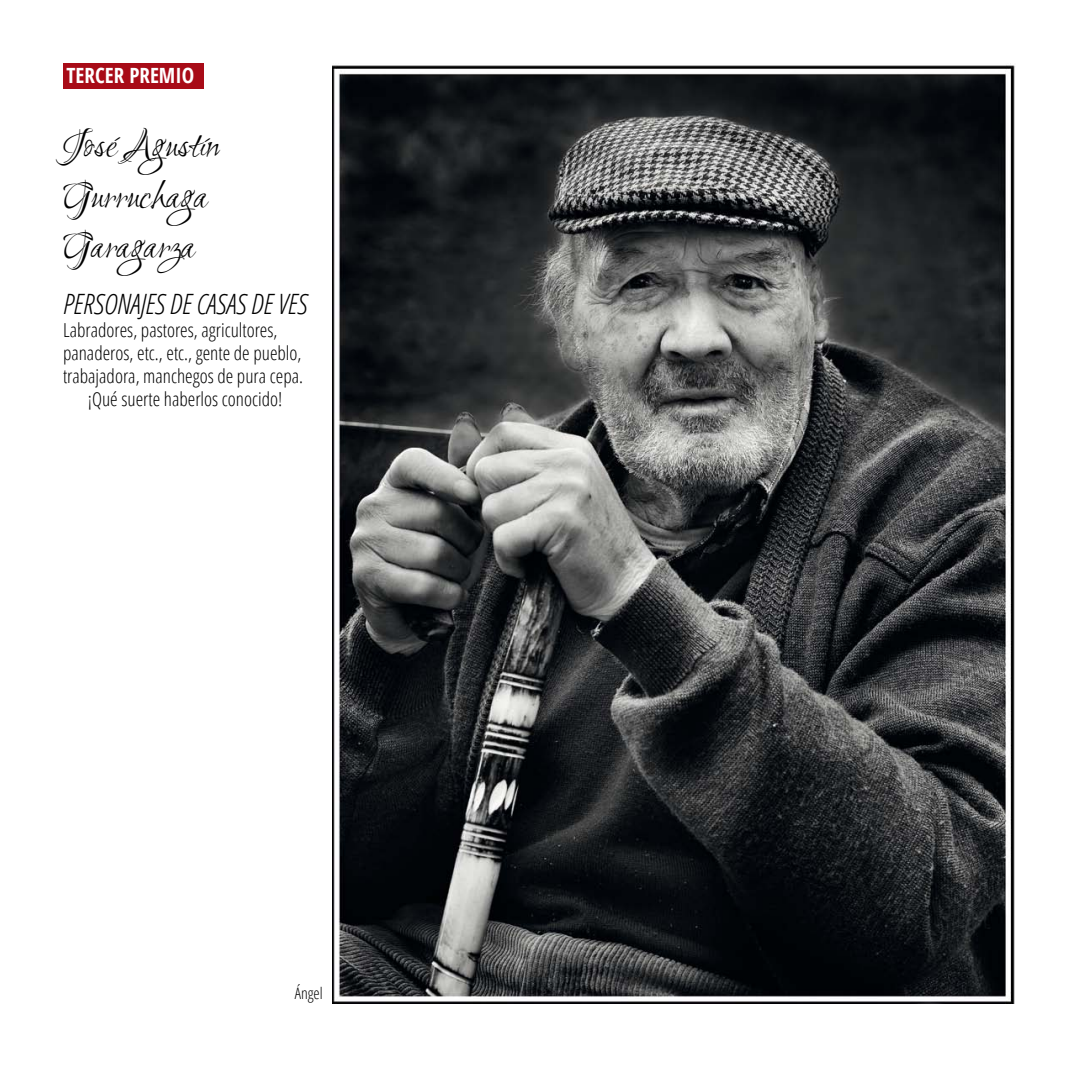
<style>
.page{position:relative;width:1067px;height:1067px;background:#fff}
.page>*{position:absolute;margin:0;border:0;box-sizing:border-box;transform-origin:0 0}
.t1{font:42px/50.4px "Ruthie";color:#000}
.t2{font:italic 300 condensed 28px "Open Sans";color:#000}
.t3{font:700 condensed 21px "Open Sans";color:#fff}
.t4{font:300 condensed 19.25px "Open Sans";color:#000}
.t5{font:300 condensed 15.92px "Open Sans";color:#000}
</style>
<div class="page">
<div style="left:63px;top:63px;width:140px;height:25px;background:#a80b17"></div>
<img style="left:332px;top:63px;width:683px;height:941px">
<p class="t3" style="left:67px;top:61px;width:129px">TERCER PREMIO</p>
<h1 class="t1" style="left:63px;top:124px;width:158px">José Agustín<br>Gurruchaga<br>Garagarza</h1>
<h2 class="t2" style="left:63px;top:285px;width:246px">PERSONAJES DE CASAS DE VES</h2>
<p class="t4" style="left:63px;top:317px;width:216px">Labradores, pastores, agricultores,</p>
<p class="t4" style="left:63px;top:340px;width:240px">panaderos, etc., etc., gente de pueblo,</p>
<p class="t4" style="left:63px;top:363px;width:241px">trabajadora, manchegos de pura cepa.</p>
<p class="t4" style="left:88px;top:386px;width:196px">¡Qué suerte haberlos conocido!</p>
<p class="t5" style="left:295px;top:982px;width:30px">Ángel</p>
</div>
